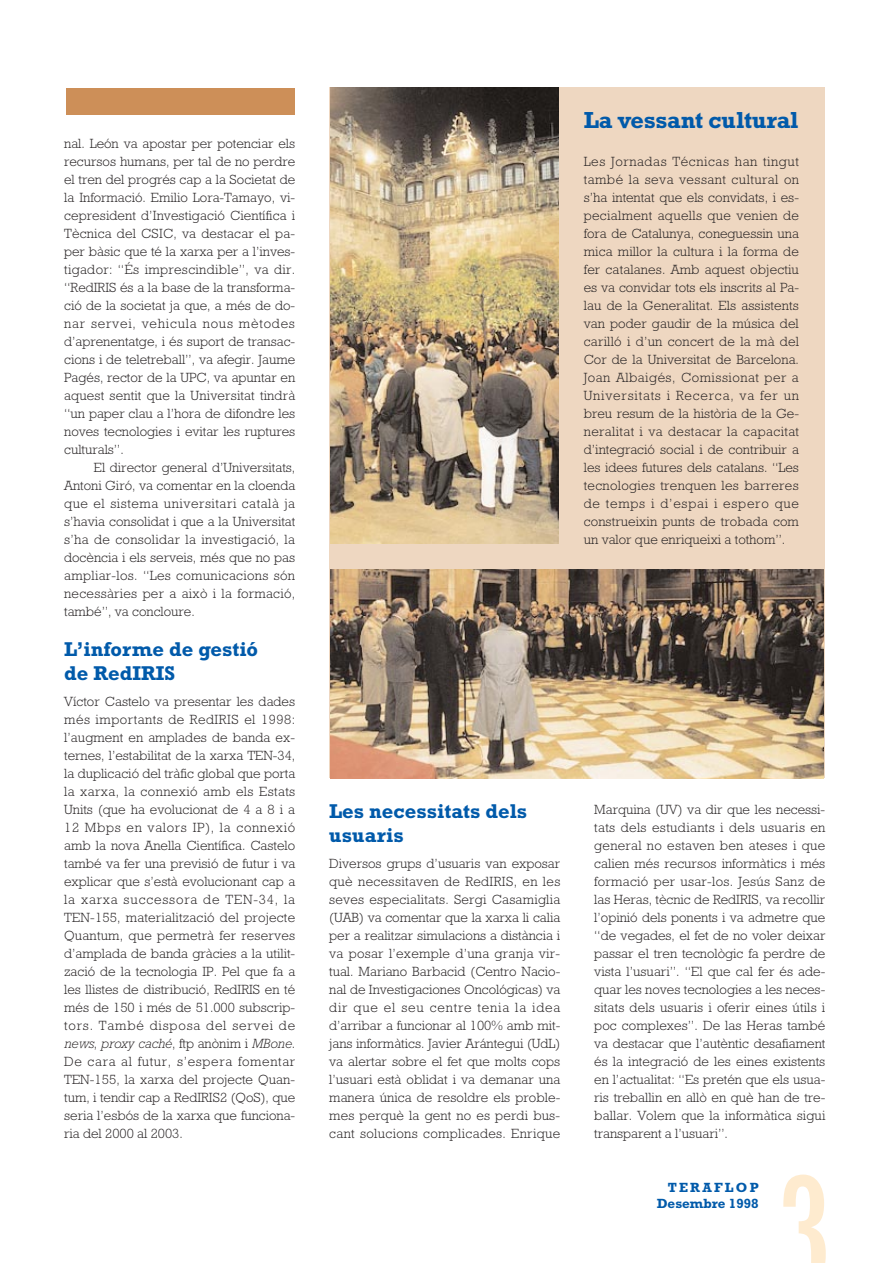
<style>
.page{position:relative;width:894px;height:1263px;background:#fff}
.page>*{position:absolute;margin:0;border:0;box-sizing:border-box;transform-origin:0 0}
.t1{font:700 23.55px "Rockwell";letter-spacing:-.01em;color:#015aaa}
.t2{font:700 20.25px/24px "Rockwell";color:#015aaa}
.t3{font:300 13.5px/18px "Rockwell";color:#231f20;text-align:justify}
.t4{font:700 13.5px/16.2px "M Rockwell";color:#015aaa;text-align:right}
.s1{font-style:italic}
</style>
<div class="page">
<svg style="left:783px;top:1175px;width:43px;height:88px"></svg>
<div style="left:329px;top:87px;width:495px;height:690px;background:#eed7c1"></div>
<img style="left:330px;top:88px;width:229px;height:455px">
<img style="left:330px;top:569px;width:494px;height:209px">
<div style="left:66px;top:88px;width:229px;height:26px;background:#cd8f58"></div>
<p class="t3" style="left:64px;top:136px;width:233px">nal. León va apostar per potenciar els recursos humans, per tal de no perdre el tren del progrés cap a la Societat de la Informació. Emilio Lora-Tamayo, vi&shy;cepresident d’Investigació Científica i Tècnica del CSIC, va destacar el pa&shy;per bàsic que té la xarxa per a l’inves&shy;tigador: “És imprescindible”, va dir. “RedIRIS és a la base de la transforma&shy;ció de la societat ja que, a més de do&shy;nar servei, vehicula nous mètodes d’aprenentatge, i és suport de transac&shy;cions i de teletreball”, va afegir. Jaume Pagés, rector de la UPC, va apuntar en aquest sentit que la Universitat tindrà “un paper clau a l’hora de difondre les noves tecnologies i evitar les ruptures culturals”.</p>
<p class="t3" style="left:64px;top:460px;width:233px;text-indent:30px">El director general d’Universitats, Antoni Giró, va comentar en la cloenda que el sistema universitari català ja s’havia consolidat i que a la Universitat s’ha de consolidar la investigació, la docència i els serveis, més que no pas ampliar-los. “Les comunicacions són necessàries per a això i la formació, també”, va concloure.</p>
<h2 class="t2" style="left:64px;top:639px;width:196px">L’informe de gestió de RedIRIS</h2>
<p class="t3" style="left:64px;top:694px;width:233px">Víctor Castelo va presentar les dades més importants de RedIRIS el 1998: l’augment en amplades de banda ex&shy;ternes, l’estabilitat de la xarxa TEN-34, la duplicació del tràfic global que porta la xarxa, la connexió amb els Estats Units (que ha evolucionat de 4 a 8 i a 12 Mbps en valors IP), la connexió amb la nova Anella Científica. Castelo també va fer una previsió de futur i va explicar que s’està evolucionant cap a la xarxa successora de TEN-34, la TEN-155, materialització del projecte Quantum, que permetrà fer reserves d’amplada de banda gràcies a la utilit&shy;zació de la tecnologia IP. Pel que fa a les llistes de distribució, RedIRIS en té més de 150 i més de 51.000 subscrip&shy;tors. També disposa del servei de <span class="s1">news</span>, <span class="s1">proxy caché</span>, ftp anònim i <span class="s1">MBone</span>.<br>De cara al futur, s’espera fomentar TEN-155, la xarxa del projecte Quan&shy;tum, i tendir cap a RedIRIS2 (QoS), que seria l’esbós de la xarxa que funciona&shy;ria del 2000 al 2003.</p>
<h1 class="t1" style="left:584px;top:112px;width:216px">La vessant cultural</h1>
<p class="t3" style="left:584px;top:154px;width:217px">Les Jornadas Técnicas han tingut també la seva vessant cultural on s’ha intentat que els convidats, i es&shy;pecialment aquells que venien de fora de Catalunya, coneguessin una mica millor la cultura i la forma de fer catalanes. Amb aquest objectiu es va convidar tots els inscrits al Pa&shy;lau de la Generalitat. Els assistents van poder gaudir de la música del carilló i d’un concert de la mà del Cor de la Universitat de Barcelona.<br>Joan Albaigés, Comissionat per a Universitats i Recerca, va fer un breu resum de la història de la Ge&shy;neralitat i va destacar la capacitat d’integració social i de contribuir a les idees futures dels catalans. “Les tecnologies trenquen les barreres de temps i d’espai i espero que construeixin punts de trobada com un valor que enriqueixi a tothom”.</p>
<h2 class="t2" style="left:329px;top:801px;width:200px">Les necessitats dels usuaris</h2>
<p class="t3" style="left:329px;top:856px;width:233px">Diversos grups d’usuaris van exposar què necessitaven de RedIRIS, en les seves especialitats. Sergi Casamiglia (UAB) va comentar que la xarxa li calia per a realitzar simulacions a distància i va posar l’exemple d’una granja vir&shy;tual. Mariano Barbacid (Centro Nacio&shy;nal de Investigaciones Oncológicas) va dir que el seu centre tenia la idea d’arribar a funcionar al 100% amb mit&shy;jans informàtics. Javier Arántegui (UdL) va alertar sobre el fet que molts cops l’usuari està oblidat i va demanar una manera única de resoldre els proble&shy;mes perquè la gent no es perdi bus&shy;cant solucions complicades. Enrique</p>
<p class="t3" style="left:594px;top:802px;width:233px">Marquina (UV) va dir que les necessi&shy;tats dels estudiants i dels usuaris en general no estaven ben ateses i que calien més recursos informàtics i més formació per usar-los. Jesús Sanz de las Heras, tècnic de RedIRIS, va recollir l’opinió dels ponents i va admetre que “de vegades, el fet de no voler deixar passar el tren tecnològic fa perdre de vista l’usuari”. “El que cal fer és ade&shy;quar les noves tecnologies a les neces&shy;sitats dels usuaris i oferir eines útils i poc complexes”. De las Heras també va destacar que l’autèntic desafiament és la integració de les eines existents en l’actualitat: “Es pretén que els usua&shy;ris treballin en allò en què han de tre&shy;ballar. Volem que la informàtica sigui transparent a l’usuari”.</p>
<p class="t4" style="left:657px;top:1180px;width:103px">TERAFLOP<br>Desembre 1998</p>
</div>
